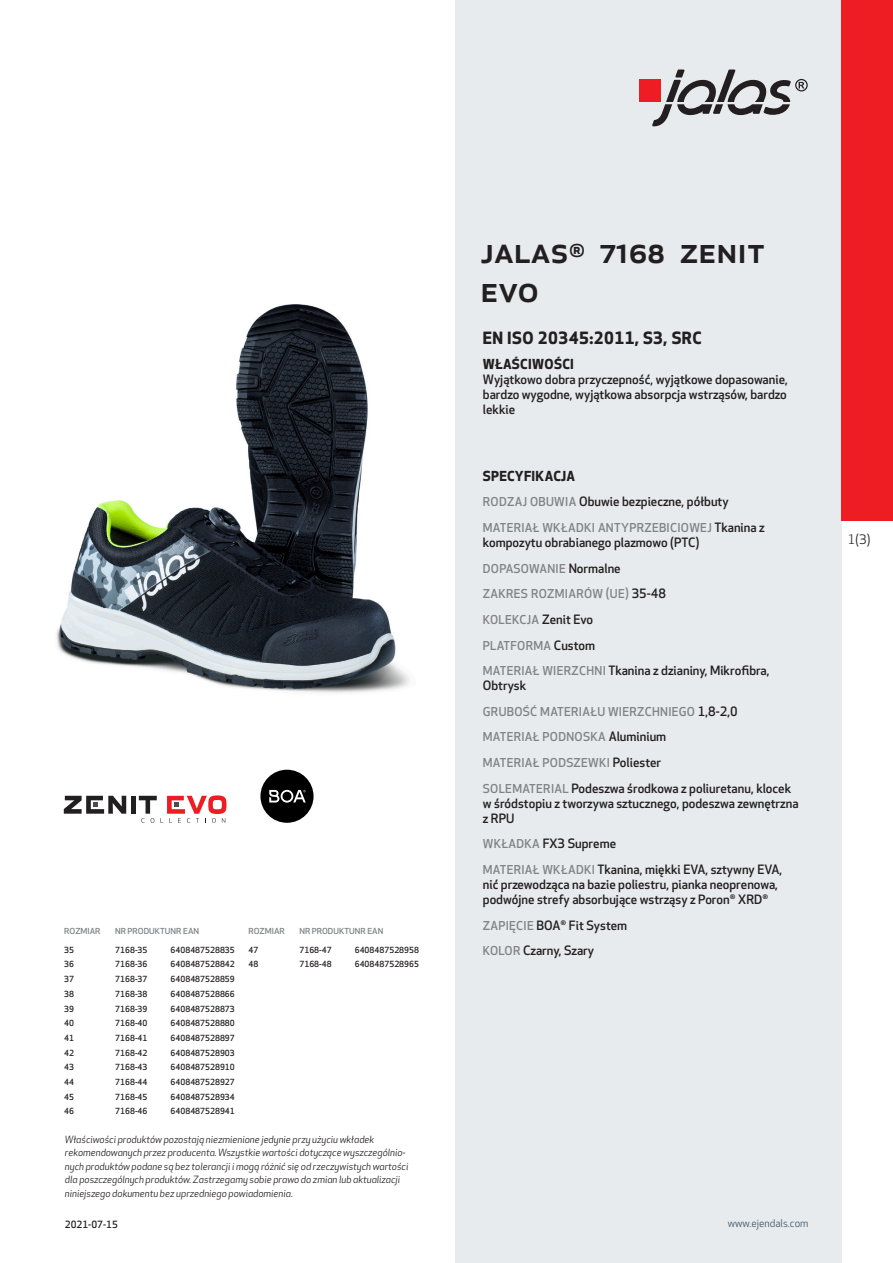
<style>
.page{position:relative;width:893px;height:1263px;background:#fff}
.page>*{position:absolute;margin:0;border:0;box-sizing:border-box;transform-origin:0 0}
.prodname{font:500 36px/39px "Apex New";color:#231f20}
.Funktion_body{font:700 16.5px "Apex New";letter-spacing:.025em;color:#231f20}
.Funktion_body-2{font:700 13.5px "Apex New";letter-spacing:.025em;color:#231f20}
.t1{font:12.75px "Apex New";color:#231f20}
.Funktion_body-3{font:500 12.6px/15px "Apex New";color:#231f20}
.Funktion_body-4{font:500 12px "Apex New";letter-spacing:.025em;color:#808285}
.t2{font:10.5px "Apex New";color:#405968}
.t3{font:italic 9.75px/13.5px "Apex New";color:#231f20}
.t4{font:500 9.75px "Apex New";color:#231f20}
.ArticleTable_body{font:500 8.25px "Apex New";color:#231f20}
.ArticeTable_header{font:500 8.1px "Apex New";color:#808285;scale:1.06 1}
.s1{font-size:12px;color:#808285}
.s2{font-size:12.6px;color:#231f20}
</style>
<div class="page">
<div style="left:455px;top:0;width:387px;height:1263px;background:#e8ebee"></div>
<div style="left:639px;top:80px;width:22px;height:22px;background:#ee1d23"></div>
<svg style="left:652px;top:70px;width:156px;height:56px"></svg>
<div style="left:842px;top:0;width:51px;height:520px;background:#ee1d23"></div>
<img style="left:56px;top:304px;width:354px;height:389px">
<hr style="left:131px;top:796px;width:4px;height:18px;background:#231f20">
<svg style="left:64px;top:796px;width:62px;height:18px"></svg>
<svg style="left:139px;top:795px;width:87px;height:28px"></svg>
<div style="left:260px;top:770px;width:54px;height:53px;background:#000001;border-radius:50%"></div>
<svg style="left:269px;top:790px;width:37px;height:12px"></svg>
<p class="ArticeTable_header" style="left:64px;top:925px;width:36px">ROZMIAR</p>
<p class="ArticeTable_header" style="left:115px;top:925px;width:81px">NR PRODUKTUNR EAN</p>
<p class="ArticleTable_body" style="left:64px;top:944px;width:11px">35</p>
<p class="ArticleTable_body" style="left:115px;top:944px;width:34px">7168-35</p>
<p class="ArticleTable_body" style="left:171px;top:944px;width:66px">6408487528835</p>
<p class="ArticleTable_body" style="left:64px;top:959px;width:11px">36</p>
<p class="ArticleTable_body" style="left:115px;top:959px;width:34px">7168-36</p>
<p class="ArticleTable_body" style="left:171px;top:959px;width:66px">6408487528842</p>
<p class="ArticleTable_body" style="left:64px;top:973px;width:11px">37</p>
<p class="ArticleTable_body" style="left:115px;top:973px;width:34px">7168-37</p>
<p class="ArticleTable_body" style="left:171px;top:973px;width:66px">6408487528859</p>
<p class="ArticleTable_body" style="left:64px;top:988px;width:11px">38</p>
<p class="ArticleTable_body" style="left:115px;top:988px;width:34px">7168-38</p>
<p class="ArticleTable_body" style="left:171px;top:988px;width:66px">6408487528866</p>
<p class="ArticleTable_body" style="left:64px;top:1003px;width:11px">39</p>
<p class="ArticleTable_body" style="left:115px;top:1003px;width:34px">7168-39</p>
<p class="ArticleTable_body" style="left:171px;top:1003px;width:66px">6408487528873</p>
<p class="ArticleTable_body" style="left:64px;top:1018px;width:11px">40</p>
<p class="ArticleTable_body" style="left:115px;top:1018px;width:34px">7168-40</p>
<p class="ArticleTable_body" style="left:171px;top:1018px;width:66px">6408487528880</p>
<p class="ArticleTable_body" style="left:64px;top:1032px;width:11px">41</p>
<p class="ArticleTable_body" style="left:115px;top:1032px;width:34px">7168-41</p>
<p class="ArticleTable_body" style="left:171px;top:1032px;width:66px">6408487528897</p>
<p class="ArticleTable_body" style="left:64px;top:1047px;width:11px">42</p>
<p class="ArticleTable_body" style="left:115px;top:1047px;width:34px">7168-42</p>
<p class="ArticleTable_body" style="left:171px;top:1047px;width:66px">6408487528903</p>
<p class="ArticleTable_body" style="left:64px;top:1062px;width:11px">43</p>
<p class="ArticleTable_body" style="left:115px;top:1062px;width:34px">7168-43</p>
<p class="ArticleTable_body" style="left:171px;top:1062px;width:66px">6408487528910</p>
<p class="ArticleTable_body" style="left:64px;top:1076px;width:11px">44</p>
<p class="ArticleTable_body" style="left:115px;top:1076px;width:34px">7168-44</p>
<p class="ArticleTable_body" style="left:171px;top:1076px;width:66px">6408487528927</p>
<p class="ArticleTable_body" style="left:64px;top:1091px;width:11px">45</p>
<p class="ArticleTable_body" style="left:115px;top:1091px;width:34px">7168-45</p>
<p class="ArticleTable_body" style="left:171px;top:1091px;width:66px">6408487528934</p>
<p class="ArticleTable_body" style="left:64px;top:1106px;width:11px">46</p>
<p class="ArticleTable_body" style="left:115px;top:1106px;width:34px">7168-46</p>
<p class="ArticleTable_body" style="left:171px;top:1106px;width:66px">6408487528941</p>
<p class="ArticeTable_header" style="left:248px;top:925px;width:36px">ROZMIAR</p>
<p class="ArticeTable_header" style="left:299px;top:925px;width:81px">NR PRODUKTUNR EAN</p>
<p class="ArticleTable_body" style="left:248px;top:944px;width:11px">47</p>
<p class="ArticleTable_body" style="left:299px;top:944px;width:34px">7168-47</p>
<p class="ArticleTable_body" style="left:355px;top:944px;width:66px">6408487528958</p>
<p class="ArticleTable_body" style="left:248px;top:959px;width:11px">48</p>
<p class="ArticleTable_body" style="left:299px;top:959px;width:34px">7168-48</p>
<p class="ArticleTable_body" style="left:355px;top:959px;width:66px">6408487528965</p>
<p class="t3" style="left:65px;top:1132px;width:345px">Właściwości produktów pozostają niezmienione jedynie przy użyciu wkładek rekomendowanych przez producenta. Wszystkie wartości dotyczące wyszczególnio&shy;nych produktów podane są bez tolerancji i mogą różnić się od rzeczywistych wartości dla poszczególnych produktów. Zastrzegamy sobie prawo do zmian lub aktualizacji niniejszego dokumentu bez uprzedniego powiadomienia.</p>
<p class="t4" style="left:65px;top:1218px;width:54px">2021-07-15</p>
<p class="prodname" style="left:480px;top:230px;width:286px">JALAS<sup>®</sup> 7168 ZENIT<br>EVO</p>
<p class="Funktion_body" style="left:483px;top:326px;width:220px">EN ISO 20345:2011, S3, SRC</p>
<p class="Funktion_body-2" style="left:483px;top:355px;width:93px">WŁAŚCIWOŚCI</p>
<p class="Funktion_body-3" style="left:483px;top:372px;width:307px;text-align:justify">Wyjątkowo dobra przyczepność, wyjątkowe dopasowanie, bardzo wygodne, wyjątkowa absorpcja wstrząsów, bardzo lekkie</p>
<p class="Funktion_body-2" style="left:483px;top:466px;width:94px">SPECYFIKACJA</p>
<p class="Funktion_body-3" style="left:483px;top:494px;width:247px"><span class="s1">RODZAJ OBUWIA</span> Obuwie bezpieczne, półbuty</p>
<p class="Funktion_body-4" style="left:483px;top:520px;width:283px">MATERIAŁ WKŁADKI ANTYPRZEBICIOWEJ <span class="s2">Tkanina z</span></p>
<p class="Funktion_body-3" style="left:483px;top:535px;width:218px">kompozytu obrabianego plazmowo (PTC)</p>
<p class="Funktion_body-4" style="left:483px;top:560px;width:139px">DOPASOWANIE <span class="s2">Normalne</span></p>
<p class="Funktion_body-4" style="left:483px;top:586px;width:185px">ZAKRES ROZMIARÓW (UE) <span class="s2">35-48</span></p>
<p class="Funktion_body-4" style="left:483px;top:611px;width:112px">KOLEKCJA <span class="s2">Zenit Evo</span></p>
<p class="Funktion_body-4" style="left:483px;top:637px;width:114px">PLATFORMA <span class="s2">Custom</span></p>
<p class="Funktion_body-3" style="left:483px;top:663px;width:288px"><span class="s1">MATERIAŁ WIERZCHNI</span> Tkanina z dzianiny, Mikrofibra,<br>Obtrysk</p>
<p class="Funktion_body-4" style="left:483px;top:703px;width:256px">GRUBOŚĆ MATERIAŁU WIERZCHNIEGO <span class="s2">1,8-2,0</span></p>
<p class="Funktion_body-4" style="left:483px;top:729px;width:185px">MATERIAŁ PODNOSKA <span class="s2">Aluminium</span></p>
<p class="Funktion_body-4" style="left:483px;top:755px;width:180px">MATERIAŁ PODSZEWKI <span class="s2">Poliester</span></p>
<p class="Funktion_body-3" style="left:483px;top:780px;width:317px"><span class="s1">SOLEMATERIAL</span> Podeszwa środkowa z poliuretanu, klocek w śródstopiu z tworzywa sztucznego, podeszwa zewnętrzna z RPU</p>
<p class="Funktion_body-3" style="left:483px;top:836px;width:135px"><span class="s1">WKŁADKA</span> FX3 Supreme</p>
<p class="Funktion_body-3" style="left:483px;top:862px;width:301px"><span class="s1">MATERIAŁ WKŁADKI</span> Tkanina, miękki EVA, sztywny EVA, nić przewodząca na bazie poliestru, pianka neoprenowa, podwójne strefy absorbujące wstrząsy z Poron<sup>®</sup> XRD<sup>®</sup></p>
<p class="Funktion_body-3" style="left:483px;top:917px;width:146px"><span class="s1">ZAPIĘCIE</span> BOA<sup>®</sup> Fit System</p>
<p class="Funktion_body-3" style="left:483px;top:943px;width:113px"><span class="s1">KOLOR</span> Czarny, Szary</p>
<p class="t1" style="left:848px;top:531px;width:24px">1(3)</p>
<p class="t2" style="left:728px;top:1217px;width:82px">www.ejendals.com</p>
</div>
